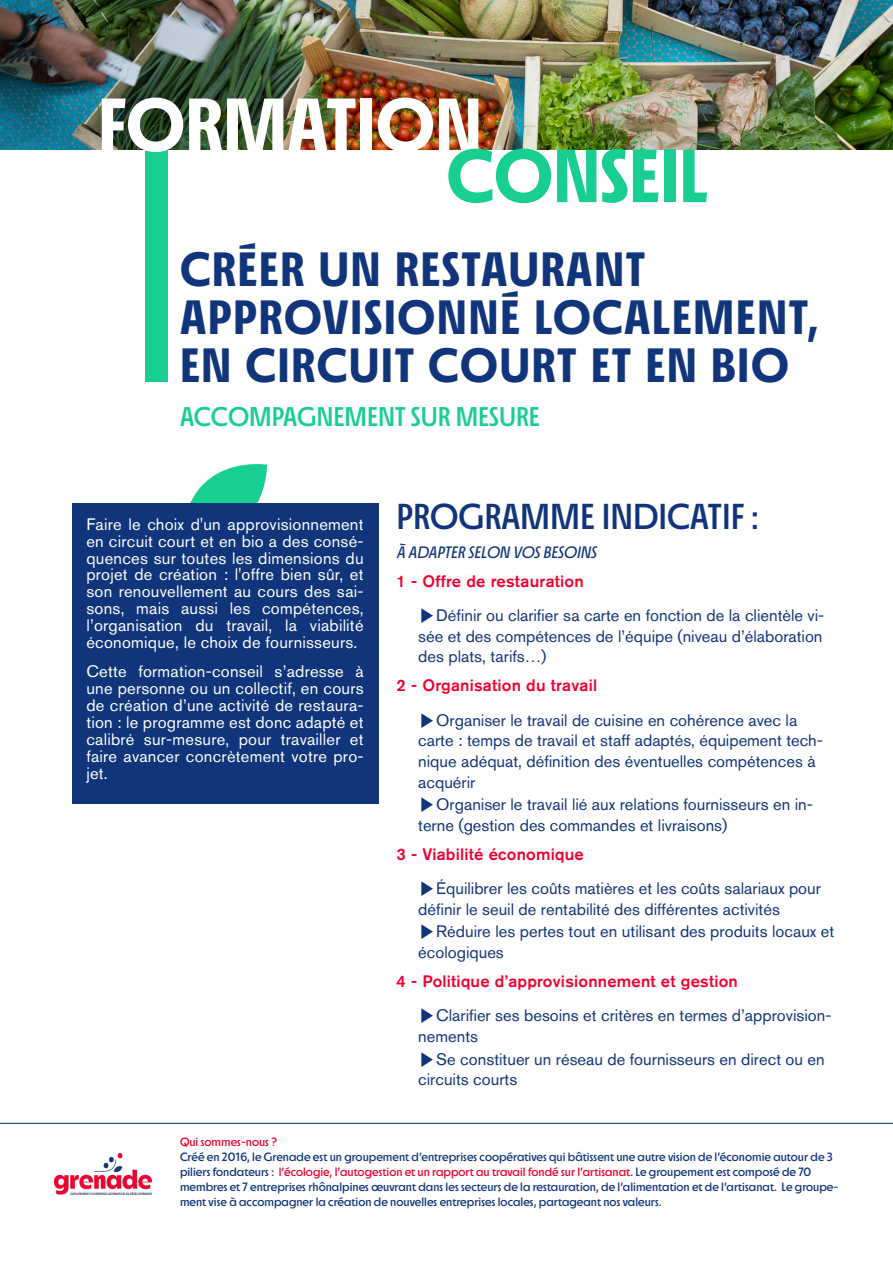
<style>
.page{position:relative;width:893px;height:1263px;background:#fff}
.page>*{position:absolute;margin:0;border:0;box-sizing:border-box;transform-origin:0 0}
.t1{font:600 75px "Roba V0.3 Low";color:#fff}
.t2{font:600 75px "Roba V0.3 Low";color:#18ce90}
.t3{font:600 48px/48px "Roba V0.3 Low";letter-spacing:.03em;color:#10357a}
.t4{font:36px "Roba V0.3 Low";color:#10357a}
.t5{font:27px "Roba V0.3 Low";color:#18ce90}
.t6{font:16.5px/34.5px "Akzidenz Grotesk Std";color:#10357a}
.t7{font:16.5px/17px "Akzidenz Grotesk Std";letter-spacing:.015em;color:#fff;text-align:justify}
.t8{font:italic 300 16.5px "Roba V0.3 Low";color:#10357a}
.t9{font:12px/15px "Roba V0.3 Low";color:#10357a}
.t10{font:12px "Roba V0.3 Low";color:#f0002f}
.s1{font-weight:500;color:#f0002f}
.s2{font-family:"Malgun Gothic";font-size:18px}
.s3{color:#f0002f}
</style>
<div class="page">
<div style="left:145px;top:125px;width:23px;height:257px;background:#18ce90"></div>
<img style="left:0;top:0;width:893px;height:149px">
<svg style="left:190px;top:464px;width:77px;height:39px"></svg>
<div style="left:72px;top:503px;width:306px;height:301px;background:#10357a"></div>
<hr style="left:0;top:1123px;width:893px;height:1px;background:#104476">
<img style="left:54px;top:1153px;width:97px;height:41px">
<h1 class="t1" style="left:98px;top:99px;width:386px">FORMATION</h1>
<h1 class="t2" style="left:446px;top:150px;width:263px">CONSEIL</h1>
<h2 class="t3" style="left:180px;top:250px;width:640px">CRÉER UN RESTAURANT<br>APPROVISIONNÉ LOCALEMENT,<br>EN CIRCUIT COURT ET EN BIO</h2>
<h3 class="t5" style="left:180px;top:407px;width:361px">ACCOMPAGNEMENT SUR MESURE</h3>
<p class="t7" style="left:86px;top:517px;width:279px">Faire le choix d'un approvisionnement en circuit court et en bio a des consé&shy;quences sur toutes les dimensions du projet de création : l'offre bien sûr, et son renouvellement au cours des sai&shy;sons, mais aussi les compétences, l’organisation du travail, la viabilité économique, le choix de fournisseurs.</p>
<p class="t7" style="left:86px;top:665px;width:279px">Cette formation-conseil s’adresse à une personne ou un collectif, en cours de création d’une activité de restaura&shy;tion : le programme est donc adapté et calibré sur-mesure, pour travailler et faire avancer concrètement votre pro&shy;jet.</p>
<h3 class="t4" style="left:397px;top:503px;width:364px">PROGRAMME INDICATIF :</h3>
<p class="t8" style="left:397px;top:546px;width:204px">À ADAPTER SELON VOS BESOINS</p>
<p class="t6" style="left:418px;top:565px;width:408px;text-indent:-22px"><span class="s1">1 - Offre de restauration<br></span><span class="s2">▶</span>Définir ou clarifier sa carte en fonction de la clientèle vi-</p>
<p class="t6" style="left:418px;top:627px;width:406px;line-height:20.7px">sée et des compétences de l’équipe (niveau d’élaboration des plats, tarifs…)</p>
<p class="t6" style="left:418px;top:670px;width:380px;text-indent:-22px"><span class="s1">2 - Organisation du travail<br></span><span class="s2">▶</span>Organiser le travail de cuisine en cohérence avec la</p>
<p class="t6" style="left:418px;top:732px;width:406px;line-height:20.7px">carte : temps de travail et staff adaptés, équipement tech&shy;nique adéquat, définition des éventuelles compétences à acquérir</p>
<p class="t6" style="left:418px;top:796px;width:396px;line-height:20.7px"><span class="s2">▶</span>Organiser le travail lié aux relations fournisseurs en in&shy;terne (gestion des commandes et livraisons)</p>
<p class="t6" style="left:418px;top:838px;width:404px;text-indent:-22px"><span class="s1">3 - Viabilité économique<br></span><span class="s2">▶</span>Équilibrer les coûts matières et les coûts salariaux pour</p>
<p class="t6" style="left:418px;top:899px;width:418px;line-height:22.5px">définir le seuil de rentabilité des différentes activités <span class="s2">▶</span>Réduire les pertes tout en utilisant des produits locaux et</p>
<p class="t6" style="left:418px;top:937px;width:87px">écologiques</p>
<p class="t6" style="left:418px;top:965px;width:415px;text-indent:-22px"><span class="s1">4 - Politique d’approvisionnement et gestion<br></span><span class="s2">▶</span>Clarifier ses besoins et critères en termes d’approvision-</p>
<p class="t6" style="left:418px;top:1027px;width:408px;line-height:22.5px">nements<br><span class="s2">▶</span>Se constituer un réseau de fournisseurs en direct ou en</p>
<p class="t6" style="left:418px;top:1064px;width:101px">circuits courts</p>
<p class="t10" style="left:180px;top:1138px;width:98px">Qui sommes-nous ?</p>
<p class="t9" style="left:180px;top:1151px;width:660px">Créé en 2016, le Grenade est un groupement d’entreprises coopératives qui bâtissent une autre vision de l’économie autour de 3 piliers fondateurs : <span class="s3">l’écologie, l’autogestion et un rapport au travail fondé sur l’artisanat</span>. Le groupement est composé de 70 membres et 7 entreprises rhônalpines œuvrant dans les secteurs de la restauration, de l’alimentation et de l’artisanat. Le groupe&shy;ment vise à accompagner la création de nouvelles entreprises locales, partageant nos valeurs.</p>
</div>
